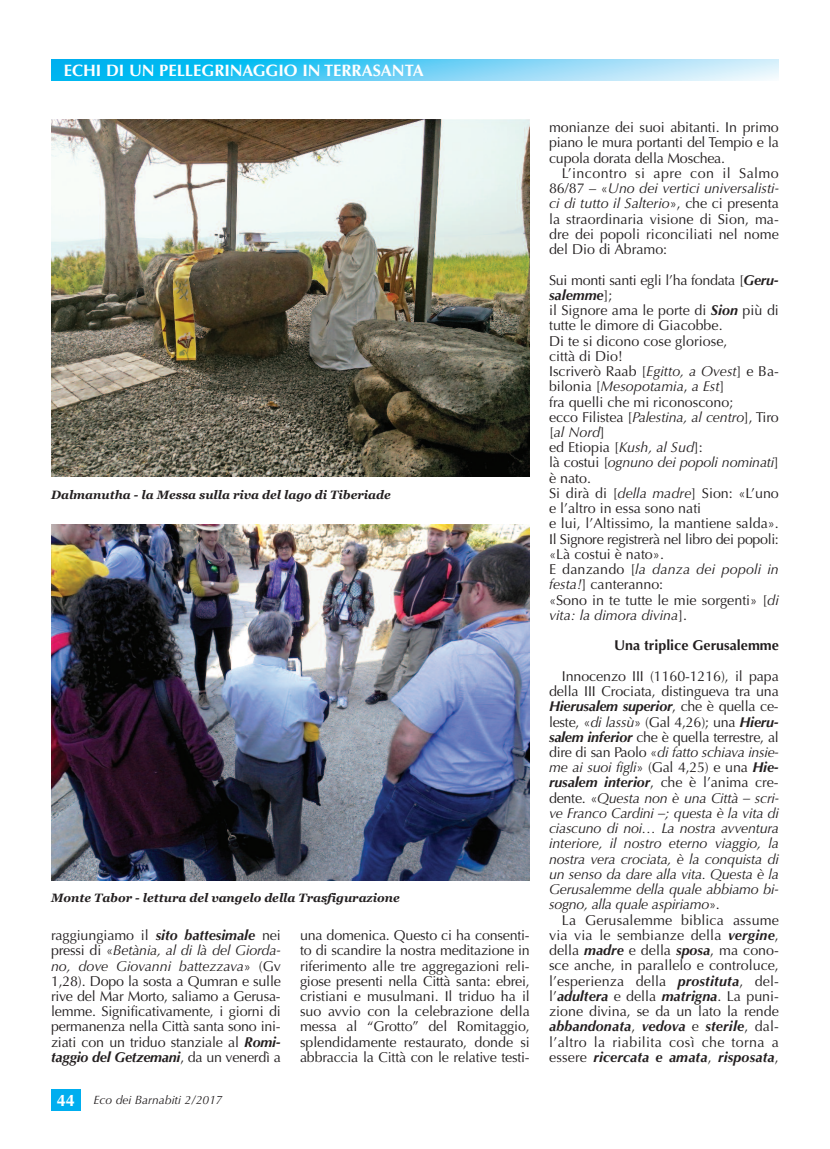
<style>
.page{position:relative;width:830px;height:1149px;background:#fff}
.page>*{position:absolute;margin:0;border:0;box-sizing:border-box;transform-origin:0 0}
.t1{font:700 16.5px "Optima";color:#fff}
.t2{font:14.25px/15.1px "Optima";color:#231f20;text-align:justify}
.t3{font:italic 14.25px/15.1px "Optima";letter-spacing:-.015em;color:#231f20;text-align:justify}
.t4{font:700 14.25px "Optima";color:#231f20}
.t5{font:italic 700 12px "Georgia";color:#231f20}
.t6{font:italic 12px "Optima";color:#231f20}
.s1{font-weight:700;font-style:italic}
.s2{font-style:italic}
.s3{font-weight:700;font-style:normal;font-size:16.5px;color:#fff}
.s4{font-style:normal}
.s5{font-weight:700}
</style>
<div class="page">
<svg style="left:51px;top:60px;width:727px;height:21px;background:#66d0f5"></svg>
<div style="left:51px;top:1089px;width:30px;height:21px;background:#00aeef"></div>
<img style="left:51px;top:119px;width:478px;height:357px">
<img style="left:51px;top:524px;width:478px;height:356px">
<p class="t1" style="left:64px;top:61px;width:361px">ECHI DI UN PELLEGRINAGGIO IN TERRASANTA</p>
<p class="t5" style="left:51px;top:488px;width:341px">Dalmanutha - la Messa sulla riva del lago di Tiberiade</p>
<p class="t5" style="left:51px;top:890px;width:350px">Monte Tabor - lettura del vangelo della Trasfigurazione</p>
<p class="t2" style="left:51px;top:927px;width:231px">raggiungiamo il <span class="s1">sito battesimale</span> nei pressi di «<span class="s2">Betània, al di là del Giorda&shy;no, dove Giovanni battezzava</span>» (Gv 1,28). Dopo la sosta a Qumran e sulle rive del Mar Morto, saliamo a Gerusa&shy;lemme. Significativamente, i giorni di permanenza nella Città santa sono ini&shy;ziati con un triduo stanziale al <span class="s1">Romi&shy;taggio del Getzemani</span>, da un venerdì a</p>
<p class="t2" style="left:300px;top:927px;width:231px">una domenica. Questo ci ha consenti&shy;to di scandire la nostra meditazione in riferimento alle tre aggregazioni reli&shy;giose presenti nella Città santa: ebrei, cristiani e musulmani. Il triduo ha il suo avvio con la celebrazione della messa al “Grotto” del Romitaggio, splendidamente restaurato, donde si abbraccia la Città con le relative testi-</p>
<p class="t6" style="left:57px;top:1092px;width:167px"><span class="s3">44</span> Eco dei Barnabiti 2/2017</p>
<p class="t2" style="left:548px;top:120px;width:231px">monianze dei suoi abitanti. In primo piano le mura portanti del Tempio e la cupola dorata della Moschea.</p>
<p class="t2" style="left:548px;top:166px;width:231px;text-indent:13px">L’incontro si apre con il Salmo 86/87 – «<span class="s2">Uno dei vertici universalisti&shy;ci di tutto il Salterio</span>», che ci presenta la straordinaria visione di Sion, ma&shy;dre dei popoli riconciliati nel nome del Dio di Abramo:</p>
<p class="t2" style="left:548px;top:272px;width:231px;text-align:left">Sui monti santi egli l’ha fondata [<span class="s1">Geru&shy;salemme</span>];<br>il Signore ama le porte di <span class="s1">Sion</span> più di tutte le dimore di Giacobbe.<br>Di te si dicono cose gloriose,<br>città di Dio!<br>Iscriverò Raab [<span class="s2">Egitto, a Ovest</span>] e Ba&shy;bilonia [<span class="s2">Mesopotamia</span>, <span class="s2">a Est</span>]<br>fra quelli che mi riconoscono;<br>ecco Filistea [<span class="s2">Palestina, al centro</span>], Tiro [<span class="s2">al Nord</span>]<br>ed Etiopia [<span class="s2">Kush, al Sud</span>]:<br>là costui [<span class="s2">ognuno dei popoli nominati</span>] è nato.<br>Si dirà di [<span class="s2">della madre</span>] Sion: «L’uno e l’altro in essa sono nati<br>e lui, l’Altissimo, la mantiene salda».<br>Il Signore registrerà nel libro dei popoli: «Là costui è nato».<br>E danzando [<span class="s2">la danza dei popoli in festa!</span>] canteranno:<br>«Sono in te tutte le mie sorgenti» [<span class="s2">di vita: la dimora divina</span>].</p>
<p class="t4" style="left:613px;top:637px;width:166px">Una triplice Gerusalemme</p>
<p class="t3" style="left:548px;top:668px;width:231px;text-indent:13px"><span class="s4">Innocenzo III (1160-1216), il papa della III Crociata, distingueva tra una </span><span class="s5">Hierusalem superior</span><span class="s4">, che è quella ce&shy;leste, «</span>di lassù<span class="s4">» (Gal 4,26); una</span> <span class="s5">Hieru&shy;salem inferior</span> <span class="s4">che è quella terrestre, al dire di san Paolo «</span>di fatto schiava insie&shy;me ai suoi figli<span class="s4">» (Gal 4,25) e una</span> <span class="s5">Hie&shy;rusalem interior</span><span class="s4">, che è l’anima cre&shy;dente. «</span>Questa non è una Città – scri&shy;ve Franco Cardini –; questa è la vita di ciascuno di noi… La nostra avventura interiore, il nostro eterno viaggio, la nostra vera crociata, è la conquista di un senso da dare alla vita. Questa è la Gerusalemme della quale abbiamo bi&shy;sogno, alla quale aspiriamo<span class="s4">».</span></p>
<p class="t2" style="left:548px;top:912px;width:231px;text-indent:13px">La Gerusalemme biblica assume via via le sembianze della <span class="s1">vergine</span>, della <span class="s1">madre</span> e della <span class="s1">sposa</span>, ma cono&shy;sce anche, in parallelo e controluce, l’esperienza della <span class="s1">prostituta</span>, del&shy;l’<span class="s1">adultera</span> e della <span class="s1">matrigna</span>. La puni&shy;zione divina, se da un lato la rende <span class="s1">abbandonata</span>, <span class="s1">vedova</span> e <span class="s1">sterile</span>, dal&shy;l’altro la riabilita così che torna a essere <span class="s1">ricercata e amata</span>, <span class="s1">risposata</span>,</p>
</div>
